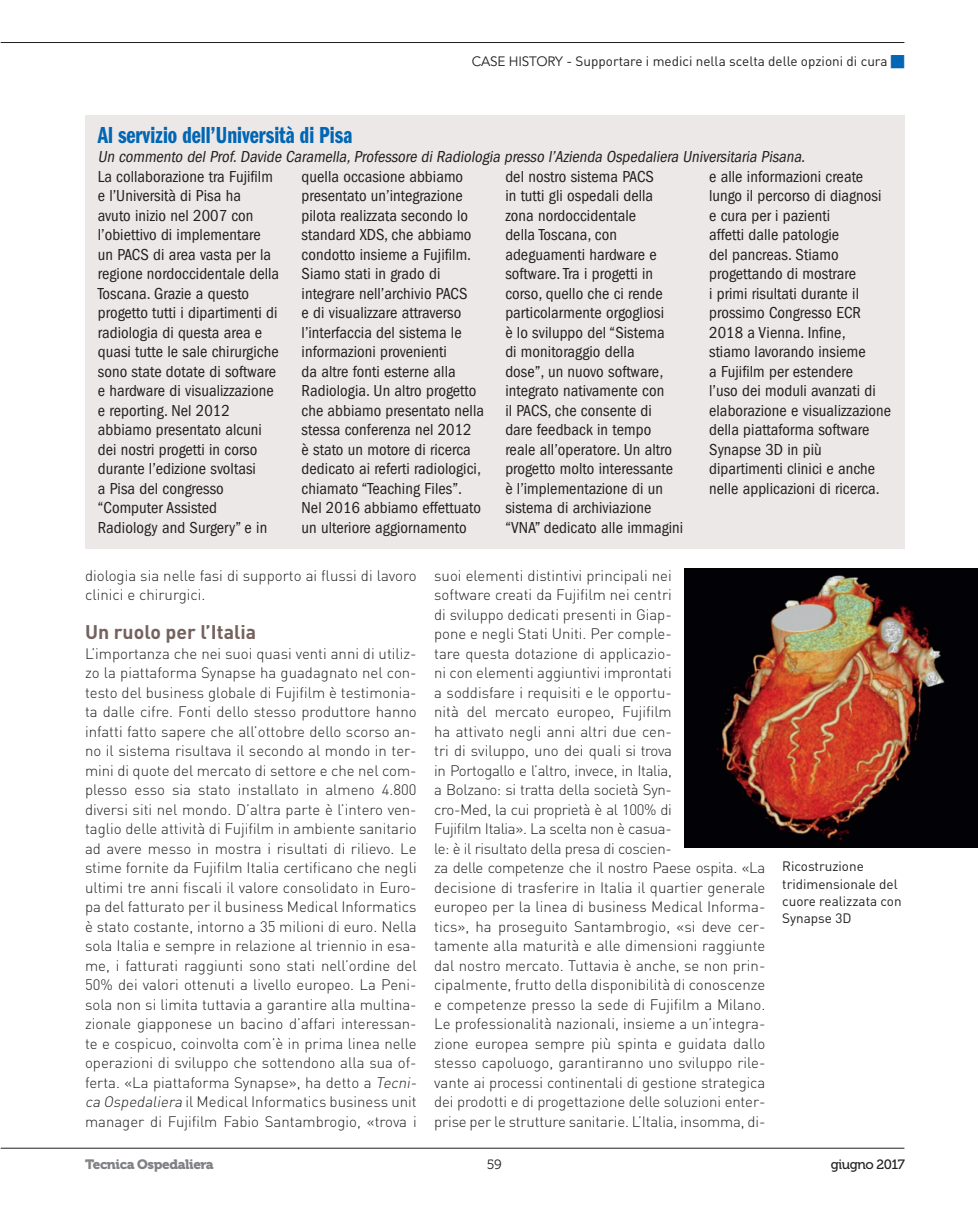
<style>
.page{position:relative;width:978px;height:1212px;background:#fff}
.page>*{position:absolute;margin:0;border:0;box-sizing:border-box;transform-origin:0 0}
.t1{font:24px "ITC Franklin Gothic Std Dm Cp";color:#0166b3}
.t2{font:700 19.5px "DIN Pro";color:#74625e}
.t3{font:condensed 16.5px/19.5px "ITC Franklin Gothic Std";letter-spacing:.005em;color:#231f20}
.t4{font:italic condensed 16.5px "ITC Franklin Gothic Std";color:#231f20}
.t5{font:300 15px/19.5px "DIN Pro";color:#231f20}
.t6{font:13.5px "DINOT";color:#231f20}
.t7{font:13.5px/17.2px "DIN Pro";color:#231f20}
.t8{font:13.5px "Museo 900";letter-spacing:-.03em;color:#808285}
.t9{font:13.5px "Museo 500";letter-spacing:-.03em;color:#231f20}
.t10{font:13.5px "Museo 300";color:#231f20}
.s1{font-family:"Avenir LT Std"}
.s2{color:#0166b3}
.s3{font-style:italic}
</style>
<div class="page">
<hr style="left:1px;top:1148px;width:903px;height:1px;background:#231f20">
<hr style="left:1px;top:42px;width:903px;height:1px;background:#231f20">
<div style="left:85px;top:115px;width:819px;height:434px;background:#ece8e8"></div>
<img style="left:685px;top:569px;width:293px;height:278px">
<p class="t6" style="left:472px;top:52px;width:434px"><span class="s1">CASE HISTORY</span> - Supportare i medici nella scelta delle opzioni di cura <span class="s2">■</span></p>
<h1 class="t1" style="left:98px;top:121px;width:256px">Al servizio dell’Università di Pisa</h1>
<p class="t4" style="left:98px;top:147px;width:712px">Un commento del Prof.Davide Caramella,Professore di Radiologia presso l’Azienda Ospedaliera Universitaria Pisana.</p>
<p class="t3" style="left:98px;top:167px;width:183px">La collaborazione tra Fujifilm e l’Università di Pisa ha<br>avuto inizio nel 2007 con l’obiettivo di implementare un PACS di area vasta per la regione nordoccidentale della<br>Toscana. Grazie a questo progetto tutti i dipartimenti di radiologia di questa area e quasi tutte le sale chirurgiche sono state dotate di software e hardware di visualizzazione e reporting. Nel 2012 abbiamo presentato alcuni dei nostri progetti in corso durante l’edizione svoltasi<br>a Pisa del congresso “Computer Assisted<br>Radiology and Surgery” e in</p>
<p class="t3" style="left:302px;top:167px;width:184px">quella occasione abbiamo presentato un’integrazione pilota realizzata secondo lo standard XDS, che abbiamo condotto insieme a Fujifilm.<br>Siamo stati in grado di integrare nell’archivio PACS<br>e di visualizzare attraverso l’interfaccia del sistema le informazioni provenienti<br>da altre fonti esterne alla<br>Radiologia. Un altro progetto che abbiamo presentato nella stessa conferenza nel 2012<br>è stato un motore di ricerca dedicato ai referti radiologici, chiamato “Teaching Files”.<br>Nel 2016 abbiamo effettuato un ulteriore aggiornamento</p>
<p class="t3" style="left:505px;top:167px;width:179px">del nostro sistema PACS<br>in tutti gli ospedali della zona nordoccidentale<br>della Toscana, con adeguamenti hardware e software. Tra i progetti in corso, quello che ci rende particolarmente orgogliosi<br>è lo sviluppo del “Sistema<br>di monitoraggio della<br>dose”, un nuovo software, integrato nativamente con<br>il PACS, che consente di dare feedback in tempo reale all’operatore. Un altro progetto molto interessante è l’implementazione di un sistema di archiviazione “VNA” dedicato alle immagini</p>
<p class="t3" style="left:709px;top:167px;width:184px">e alle informazioni create lungo il percorso di diagnosi e cura per i pazienti<br>affetti dalle patologie<br>del pancreas. Stiamo progettando di mostrare<br>i primi risultati durante il prossimo Congresso ECR<br>2018 a Vienna. Infine,<br>stiamo lavorando insieme<br>a Fujifilm per estendere<br>l’uso dei moduli avanzati di elaborazione e visualizzazione della piattaforma software<br>Synapse 3D in più dipartimenti clinici e anche nelle applicazioni di ricerca.</p>
<p class="t5" style="left:85px;top:565px;width:333px">diologia sia nelle fasi di supporto ai flussi di lavoro clinici e chirurgici.</p>
<h2 class="t2" style="left:85px;top:619px;width:173px">Un ruolo per l’Italia</h2>
<p class="t5" style="left:85px;top:643px;width:336px">L’importanza che nei suoi quasi venti anni di utiliz&shy;zo la piattaforma Synapse ha guadagnato nel con&shy;testo del business globale di Fujifilm è testimonia&shy;ta dalle cifre. Fonti dello stesso produttore hanno infatti fatto sapere che all’ottobre dello scorso an&shy;no il sistema risultava il secondo al mondo in ter&shy;mini di quote del mercato di settore e che nel com&shy;plesso esso sia stato installato in almeno 4.800 diversi siti nel mondo. D’altra parte è l’intero ven&shy;taglio delle attività di Fujifilm in ambiente sanitario ad avere messo in mostra i risultati di rilievo. Le stime fornite da Fujifilm Italia certificano che negli ultimi tre anni fiscali il valore consolidato in Euro&shy;pa del fatturato per il business Medical Informatics è stato costante, intorno a 35 milioni di euro. Nella sola Italia e sempre in relazione al triennio in esa&shy;me, i fatturati raggiunti sono stati nell’ordine del 50% dei valori ottenuti a livello europeo. La Peni&shy;sola non si limita tuttavia a garantire alla multina&shy;zionale giapponese un bacino d’affari interessan&shy;te e cospicuo, coinvolta com’è in prima linea nelle operazioni di sviluppo che sottendono alla sua of&shy;ferta. «La piattaforma Synapse», ha detto a <span class="s3">Tecni&shy;ca Ospedaliera</span> il Medical Informatics business unit manager di Fujifilm Fabio Santambrogio, «trova i</p>
<p class="t5" style="left:434px;top:565px;width:333px">suoi elementi distintivi principali nei<br>software creati da Fujifilm nei centri<br>di sviluppo dedicati presenti in Giap-<br>pone e negli Stati Uniti. Per comple-<br>tare questa dotazione di applicazio-<br>ni con elementi aggiuntivi improntati<br>a soddisfare i requisiti e le opportu-<br>nità del mercato europeo, Fujifilm<br>ha attivato negli anni altri due cen-<br>tri di sviluppo, uno dei quali si trova<br>in Portogallo e l’altro, invece, in Italia,<br>a Bolzano: si tratta della società Syn-<br>cro-Med, la cui proprietà è al 100% di<br>Fujifilm Italia». La scelta non è casua-<br>le: è il risultato della presa di coscien-<br>za delle competenze che il nostro Paese ospita. «La decisione di trasferire in Italia il quartier generale europeo per la linea di business Medical Informa&shy;tics», ha proseguito Santambrogio, «si deve cer&shy;tamente alla maturità e alle dimensioni raggiunte dal nostro mercato. Tuttavia è anche, se non prin&shy;cipalmente, frutto della disponibilità di conoscenze e competenze presso la sede di Fujifilm a Milano.<br>Le professionalità nazionali, insieme a un’integra&shy;zione europea sempre più spinta e guidata dallo stesso capoluogo, garantiranno uno sviluppo rile&shy;vante ai processi continentali di gestione strategica dei prodotti e di progettazione delle soluzioni enter&shy;prise per le strutture sanitarie. L’Italia, insomma, di-</p>
<p class="t7" style="left:782px;top:857px;width:121px">Ricostruzione tridimensionale del cuore realizzata con<br>Synapse 3D</p>
<p class="t8" style="left:85px;top:1157px;width:130px">Tecnica Ospedaliera</p>
<p class="t10" style="left:487px;top:1157px;width:16px">59</p>
<p class="t9" style="left:831px;top:1157px;width:75px">giugno 2017</p>
</div>
